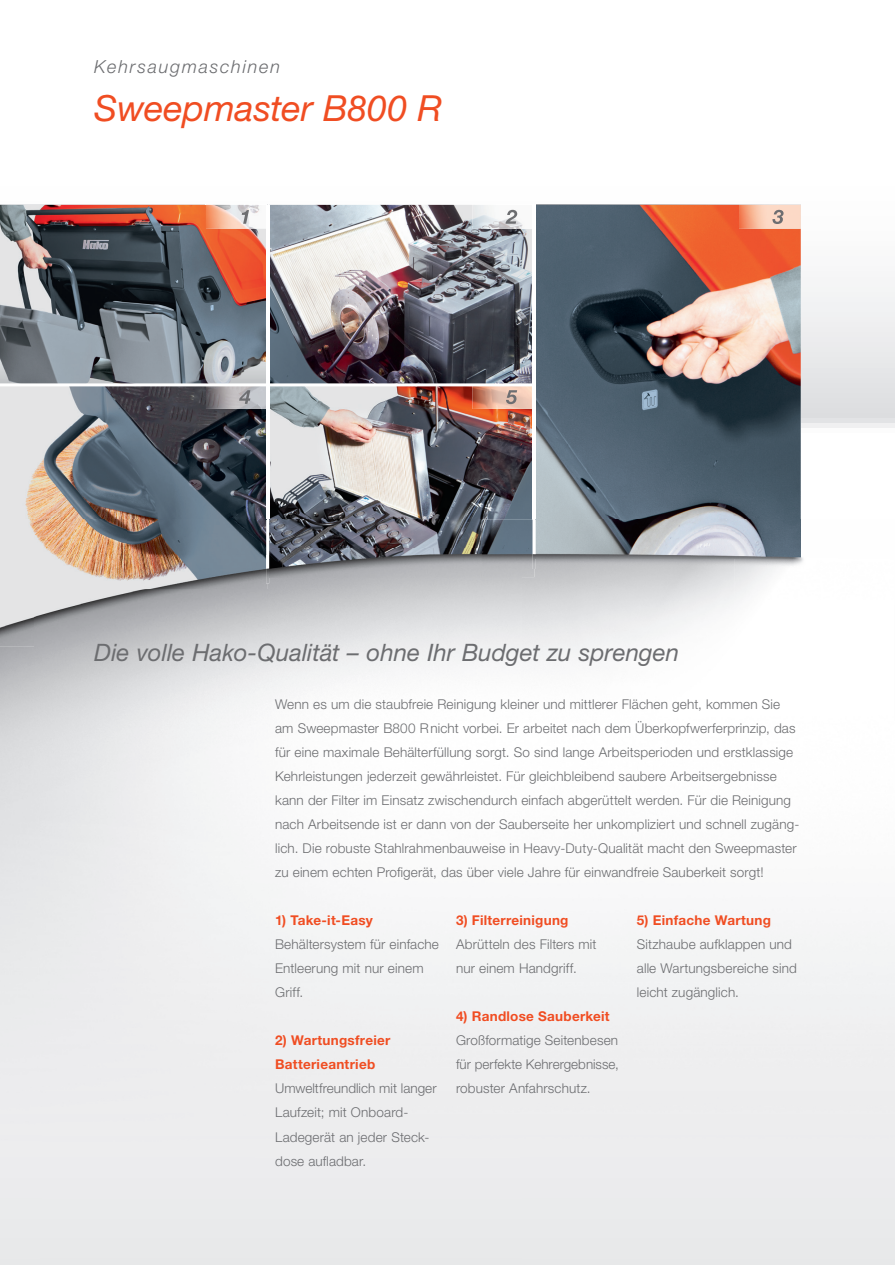
<style>
.page{position:relative;width:895px;height:1265px;background:#fff}
.page>*{position:absolute;margin:0;border:0;box-sizing:border-box;transform-origin:0 0}
.t1{font:italic 36px "Helvetica Neue LT Std";color:#f04d22}
.t2{font:italic 24px "Helvetica Neue LT Std";color:#6c6d70}
.t3{font:italic 300 18px "Helvetica Neue LT Std";letter-spacing:.095em;color:#6c6d70}
.t4{font:300 13.5px/24px "Helvetica Neue LT Std";letter-spacing:.01em;color:#6c6d70}
.t5{font:700 13.5px/24px "Helvetica Neue LT Std";letter-spacing:.02em;color:#f04d22}
</style>
<div class="page">
<svg style="left:0;top:204px;width:894px;height:315px"></svg>
<img style="left:269px;top:205px;width:263px;height:314px">
<img style="left:0;top:386px;width:266px;height:203px">
<svg style="left:0;top:205px;width:266px;height:178px;background:#786c6e"></svg>
<img style="left:535px;top:205px;width:265px;height:353px">
<img style="left:206px;top:386px;width:60px;height:23px">
<img style="left:239px;top:390px;width:11px;height:14px">
<img style="left:206px;top:205px;width:60px;height:24px">
<img style="left:241px;top:210px;width:8px;height:14px">
<img style="left:472px;top:386px;width:60px;height:23px">
<img style="left:506px;top:390px;width:11px;height:14px">
<img style="left:472px;top:205px;width:60px;height:24px">
<img style="left:505px;top:210px;width:12px;height:14px">
<img style="left:738px;top:205px;width:62px;height:24px">
<img style="left:772px;top:210px;width:11px;height:14px">
<hr style="left:532px;top:205px;width:3px;height:364px;background:#fff">
<hr style="left:0;top:383px;width:534px;height:3px;background:#fff">
<hr style="left:266px;top:205px;width:3px;height:378px;background:#fff">
<img style="left:734px;top:519px;width:160px;height:745px">
<img style="left:269px;top:519px;width:265px;height:58px">
<img style="left:0;top:519px;width:35px;height:127px">
<img style="left:34px;top:589px;width:233px;height:57px">
<img style="left:532px;top:519px;width:3px;height:50px">
<img style="left:266px;top:519px;width:3px;height:64px">
<h3 class="t3" style="left:94px;top:56px;width:187px">Kehrsaugmaschinen</h3>
<h1 class="t1" style="left:94px;top:86px;width:349px">Sweepmaster B800 R</h1>
<h2 class="t2" style="left:94px;top:638px;width:586px">Die volle Hako-Qualität – ohne Ihr Budget zu sprengen</h2>
<p class="t4" style="left:275px;top:692px;width:525px">Wenn es um die staubfreie Reinigung kleiner und mittlerer Flächen geht, kommen Sie am Sweepmaster B800 R nicht vorbei. Er arbeitet nach dem Überkopfwerferprinzip, das für eine maximale Behälterfüllung sorgt. So sind lange Arbeitsperioden und erstklassige Kehrleistungen jederzeit gewährleistet. Für gleichbleibend saubere Arbeitsergebnisse kann der Filter im Einsatz zwischendurch einfach abgerüttelt werden. Für die Reinigung nach Arbeitsende ist er dann von der Sauberseite her unkompliziert und schnell zugäng&shy;lich. Die robuste Stahlrahmenbauweise in Heavy-Duty-Qualität macht den Sweepmaster zu einem echten Profigerät, das über viele Jahre für einwandfreie Sauberkeit sorgt!</p>
<p class="t5" style="left:275px;top:908px;width:99px">1) Take-it-Easy</p>
<p class="t4" style="left:275px;top:932px;width:165px">Behältersystem für einfache<br>Entleerung mit nur einem<br>Griff.</p>
<p class="t5" style="left:275px;top:1028px;width:117px">2) Wartungsfreier<br>Batterieantrieb</p>
<p class="t4" style="left:275px;top:1076px;width:163px">Umweltfreundlich mit langer<br>Laufzeit; mit Onboard-<br>Ladegerät an jeder Steck&shy;dose aufladbar.</p>
<p class="t5" style="left:636px;top:908px;width:136px">5) Einfache Wartung</p>
<p class="t4" style="left:636px;top:932px;width:162px">Sitzhaube aufklappen und alle Wartungsbereiche sind leicht zugänglich.</p>
<p class="t5" style="left:456px;top:908px;width:114px">3) Filterreinigung</p>
<p class="t4" style="left:456px;top:932px;width:142px">Abrütteln des Filters mit nur einem Handgriff.</p>
<p class="t5" style="left:456px;top:1004px;width:155px">4) Randlose Sauberkeit</p>
<p class="t4" style="left:456px;top:1028px;width:164px;text-align:justify">Großformatige Seitenbesen für perfekte Kehrergebnisse, robuster Anfahrschutz.</p>
</div>
